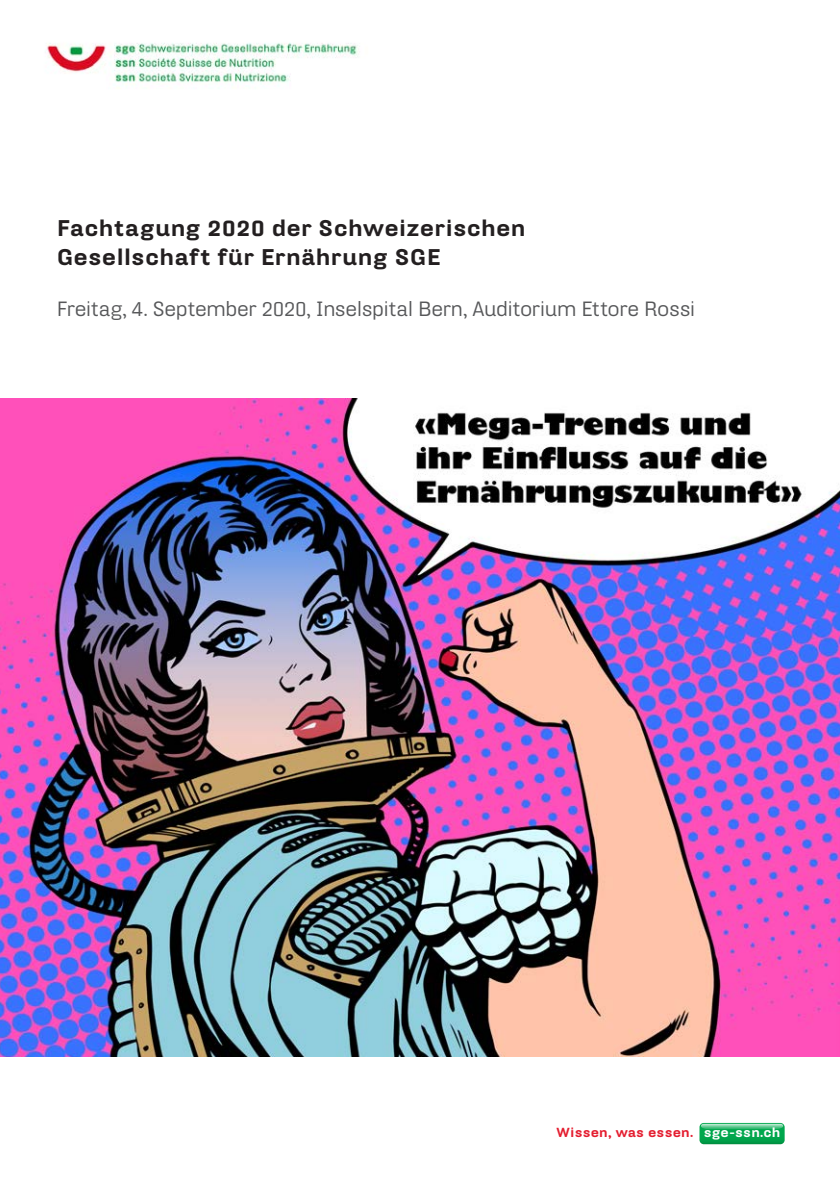
<style>
.page{position:relative;width:840px;height:1191px;background:#fff}
.page>*{position:absolute;margin:0;border:0;box-sizing:border-box;transform-origin:0 0}
.Referatstitel{font:900 22px/28.8px "Hydra Text";letter-spacing:.005em;color:#231f20}
.t1{font:20px "Hydra Text";letter-spacing:-.02em;color:#57585a}
.t2{font:900 12.8px "Hydra Text";letter-spacing:.01em;color:#e41d2f}
.s1{color:#fff}
</style>
<div class="page">
<img style="left:45px;top:42px;width:313px;height:46px">
<svg style="left:699px;top:1123px;width:85px;height:21px;background:#1dae60"></svg>
<img style="left:0;top:398px;width:839px;height:658px">
<p class="Referatstitel" style="left:57px;top:213px;width:470px">Fachtagung 2020 der Schweizerischen<br>Gesellschaft für Ernährung SGE</p>
<p class="t1" style="left:57px;top:295px;width:640px">Freitag, 4. September 2020, Inselspital Bern, Auditorium Ettore Rossi</p>
<p class="t2" style="left:556px;top:1124px;width:225px">Wissen, was essen. <span class="s1">sge-ssn.ch</span></p>
</div>
